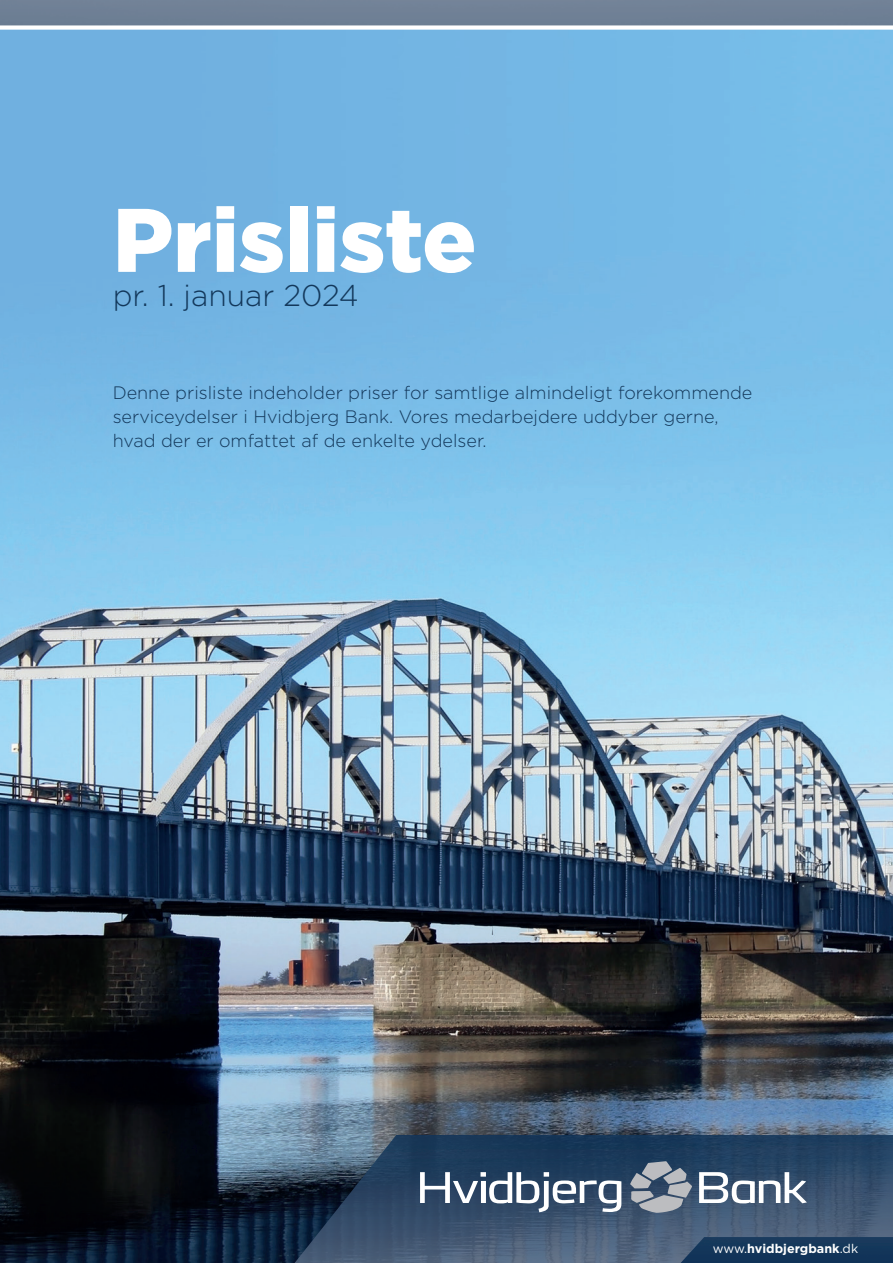
<style>
.page{position:relative;width:893px;height:1263px;background:#fff}
.page>*{position:absolute;margin:0;border:0;box-sizing:border-box;transform-origin:0 0}
.t1{font:900 90px "Gotham";color:#fff}
.t2{font:300 30px "Gotham";color:#13385b}
.t3{font:300 18px/24px "Gotham";color:#13385b}
.t4{font:700 12.6px "Gotham";color:#fff}
.s1{font-weight:400}
</style>
<div class="page">
<img style="left:0;top:0;width:893px;height:1263px">
<div style="left:0;top:25px;width:893px;height:5px;background:#fff"></div>
<img style="left:293px;top:1135px;width:600px;height:128px">
<svg style="left:420px;top:1172px;width:201px;height:40px"></svg>
<svg style="left:699px;top:1172px;width:108px;height:31px"></svg>
<svg style="left:630px;top:1161px;width:62px;height:52px;background:#7a8796"></svg>
<img style="left:681px;top:1237px;width:212px;height:26px">
<h1 class="t1" style="left:113px;top:178px;width:365px">Prisliste</h1>
<h2 class="t2" style="left:113px;top:277px;width:248px">pr. 1. januar 2024</h2>
<p class="t3" style="left:113px;top:380px;width:641px">Denne prisliste indeholder priser for samtlige almindeligt forekommende serviceydelser i Hvidbjerg Bank. Vores medarbejdere uddyber gerne, hvad der er omfattet af de enkelte ydelser.</p>
<p class="t4" style="left:713px;top:1240px;width:147px"><span class="s1">www.</span>hvidbjergbank<span class="s1">.dk</span></p>
</div>
